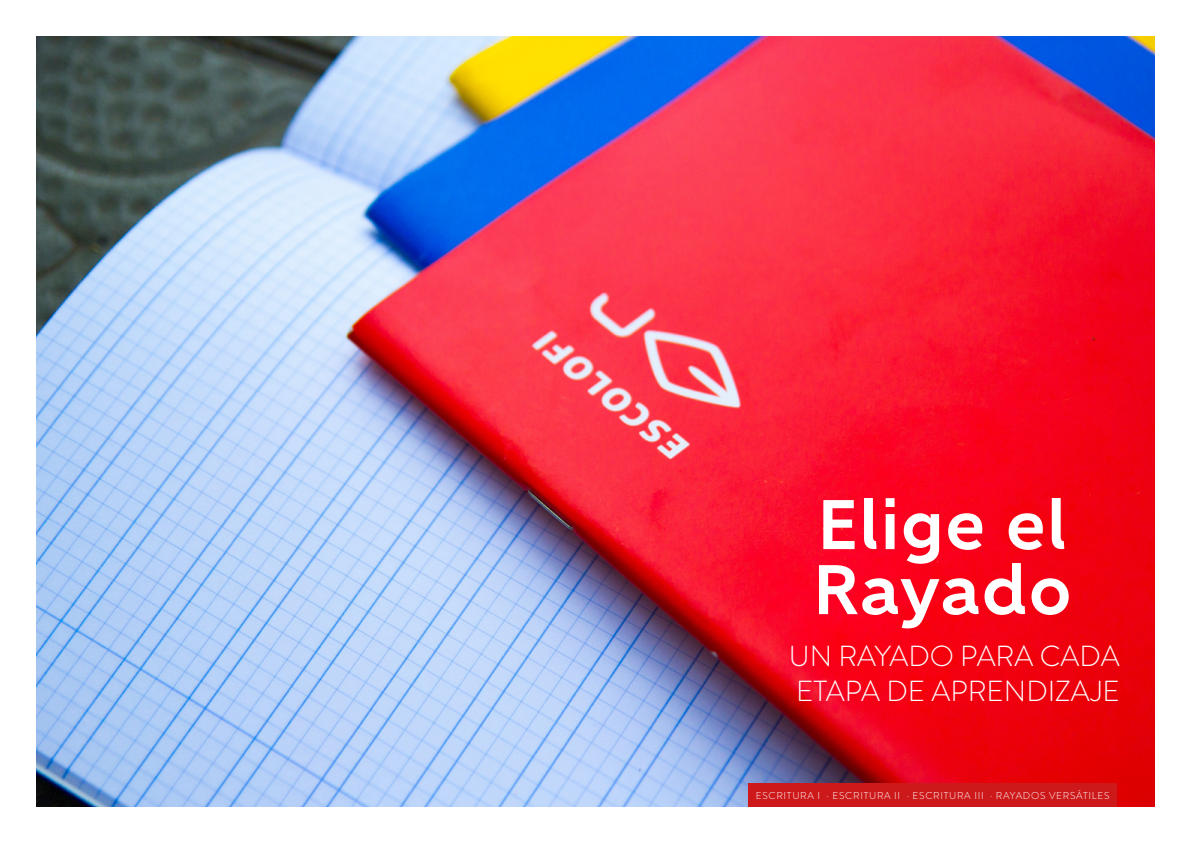
<style>
.page{position:relative;width:1191px;height:842px;background:#fff}
.page>*{position:absolute;margin:0;border:0;box-sizing:border-box;transform-origin:0 0}
.t1{font:700 70px/65px "Gentleman 800";letter-spacing:.03em;color:#fff}
.t2{font:300 29px/34.8px "Brandon Grotesque";color:#fff}
.t3{font:300 10px "Brandon Grotesque";letter-spacing:.07em;color:#fff}
</style>
<div class="page">
<img style="left:36px;top:36px;width:1119px;height:770px">
<div style="left:748px;top:783px;width:369px;height:23px;background:#ce191b"></div>
<h1 class="t1" style="left:813px;top:492px;width:259px">Elige el<br>Rayado</h1>
<h2 class="t2" style="left:788px;top:639px;width:332px">UN RAYADO PARA CADA<br>ETAPA DE APRENDIZAJE</h2>
<p class="t3" style="left:755px;top:789px;width:355px">ESCRITURA I · ESCRITURA II · ESCRITURA III · RAYADOS VERSÁTILES</p>
</div>
